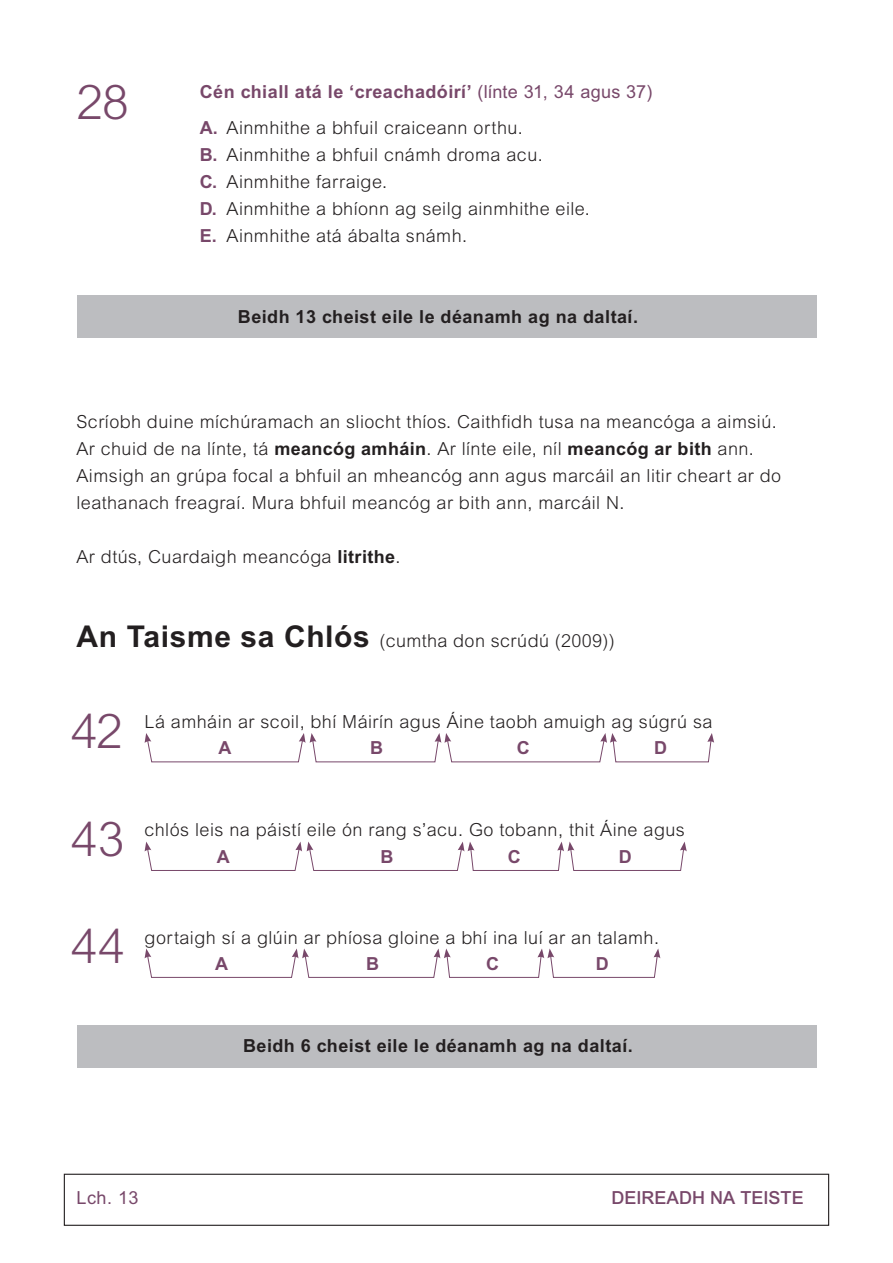
<style>
.page{position:relative;width:893px;height:1263px;background:#fff}
.page>*{position:absolute;margin:0;border:0;box-sizing:border-box;transform-origin:0 0}
.t1{font:300 48px "Arial MT Pro";letter-spacing:-.01em;color:#78486a}
.Intro_text{font:300 18px/27px "Arial MT Pro";letter-spacing:.025em;color:#231f20}
.Punc_indent{font:300 18px "Arial MT Pro";letter-spacing:.025em;color:#231f20}
.Question_options{font:300 18px "Arial MT Pro";letter-spacing:.025em;color:#231f20}
.Text_to_parents{font:700 18px "Arial MT Pro";letter-spacing:.025em;color:#231f20}
.Question{font:700 18px "Arial MT Pro";letter-spacing:.025em;color:#78486a}
.Story_head{font:300 18px "Arial MT Pro";letter-spacing:.02em;color:#231f20}
.t2{font:500 18px "Arial MT Pro";color:#78486a}
.t3{font:18px "Arial MT Pro";color:#78486a}
.s1{font-weight:400}
.s2{font-weight:700;color:#78486a}
.s3{font-weight:700}
.s4{font-weight:700;font-size:30px}
</style>
<div class="page">
<div style="left:64px;top:1174px;width:765px;height:52px;border:1px solid #231f20"></div>
<div style="left:77px;top:296px;width:739px;height:42px;background:#bcbdc0"></div>
<div style="left:77px;top:1025px;width:739px;height:42px;background:#bcbdc0"></div>
<svg style="left:145px;top:733px;width:569px;height:30px"></svg>
<svg style="left:145px;top:841px;width:542px;height:30px"></svg>
<svg style="left:145px;top:948px;width:515px;height:30px"></svg>
<p class="t1" style="left:77px;top:74px;width:54px">28</p>
<p class="Question" style="left:200px;top:81px;width:454px">Cén chiall atá le ‘creachadóirí’ <span class="s1">(línte 31, 34 agus 37)</span></p>
<p class="Question_options" style="left:200px;top:117px;width:325px"><span class="s2">A.</span> Ainmhithe a bhfuil craiceann orthu.</p>
<p class="Question_options" style="left:200px;top:144px;width:344px"><span class="s2">B.</span> Ainmhithe a bhfuil cnámh droma acu.</p>
<p class="Question_options" style="left:200px;top:171px;width:189px"><span class="s2">C.</span> Ainmhithe farraige.</p>
<p class="Question_options" style="left:200px;top:198px;width:392px"><span class="s2">D.</span> Ainmhithe a bhíonn ag seilg ainmhithe eile.</p>
<p class="Question_options" style="left:200px;top:225px;width:269px"><span class="s2">E.</span> Ainmhithe atá ábalta snámh.</p>
<p class="Text_to_parents" style="left:238px;top:306px;width:402px">Beidh 13 cheist eile le déanamh ag na daltaí.</p>
<p class="Intro_text" style="left:77px;top:408px;width:706px">Scríobh duine míchúramach an sliocht thíos. Caithfidh tusa na meancóga a aimsiú.<br>Ar chuid de na línte, tá <span class="s3">meancóg amháin</span>. Ar línte eile, níl <span class="s3">meancóg ar bith</span> ann.<br>Aimsigh an grúpa focal a bhfuil an mheancóg ann agus marcáil an litir cheart ar do leathanach freagraí. Mura bhfuil meancóg ar bith ann, marcáil N.</p>
<p class="Intro_text" style="left:77px;top:543px;width:325px">Ar dtús, Cuardaigh meancóga <span class="s3">litrithe</span>.</p>
<p class="Story_head" style="left:77px;top:630px;width:540px"><span class="s4">An Taisme sa Chlós</span> (cumtha don scrúdú (2009))</p>
<p class="t1" style="left:71px;top:703px;width:53px">42</p>
<p class="Punc_indent" style="left:145px;top:711px;width:569px">Lá amháin ar scoil, bhí Máirín agus Áine taobh amuigh ag súgrú sa</p>
<p class="Question" style="left:219px;top:737px;width:14px">A</p>
<p class="Question" style="left:370px;top:737px;width:14px">B</p>
<p class="Question" style="left:517px;top:737px;width:14px">C</p>
<p class="Question" style="left:654px;top:737px;width:14px">D</p>
<p class="t1" style="left:71px;top:811px;width:55px">43</p>
<p class="Punc_indent" style="left:145px;top:819px;width:542px">chlós leis na páistí eile ón rang s’acu. Go tobann, thit Áine agus</p>
<p class="Question" style="left:217px;top:846px;width:14px">A</p>
<p class="Question" style="left:381px;top:846px;width:14px">B</p>
<p class="Question" style="left:508px;top:846px;width:14px">C</p>
<p class="Question" style="left:619px;top:846px;width:14px">D</p>
<p class="t1" style="left:71px;top:918px;width:56px">44</p>
<p class="Punc_indent" style="left:145px;top:927px;width:516px">gortaigh sí a glúin ar phíosa gloine a bhí ina luí ar an talamh.</p>
<p class="Question" style="left:215px;top:953px;width:14px">A</p>
<p class="Question" style="left:366px;top:953px;width:14px">B</p>
<p class="Question" style="left:486px;top:953px;width:14px">C</p>
<p class="Question" style="left:596px;top:953px;width:14px">D</p>
<p class="Text_to_parents" style="left:243px;top:1035px;width:391px">Beidh 6 cheist eile le déanamh ag na daltaí.</p>
<p class="t3" style="left:77px;top:1188px;width:63px">Lch. 13</p>
<p class="t2" style="left:612px;top:1187px;width:194px">DEIREADH NA TEISTE</p>
</div>
